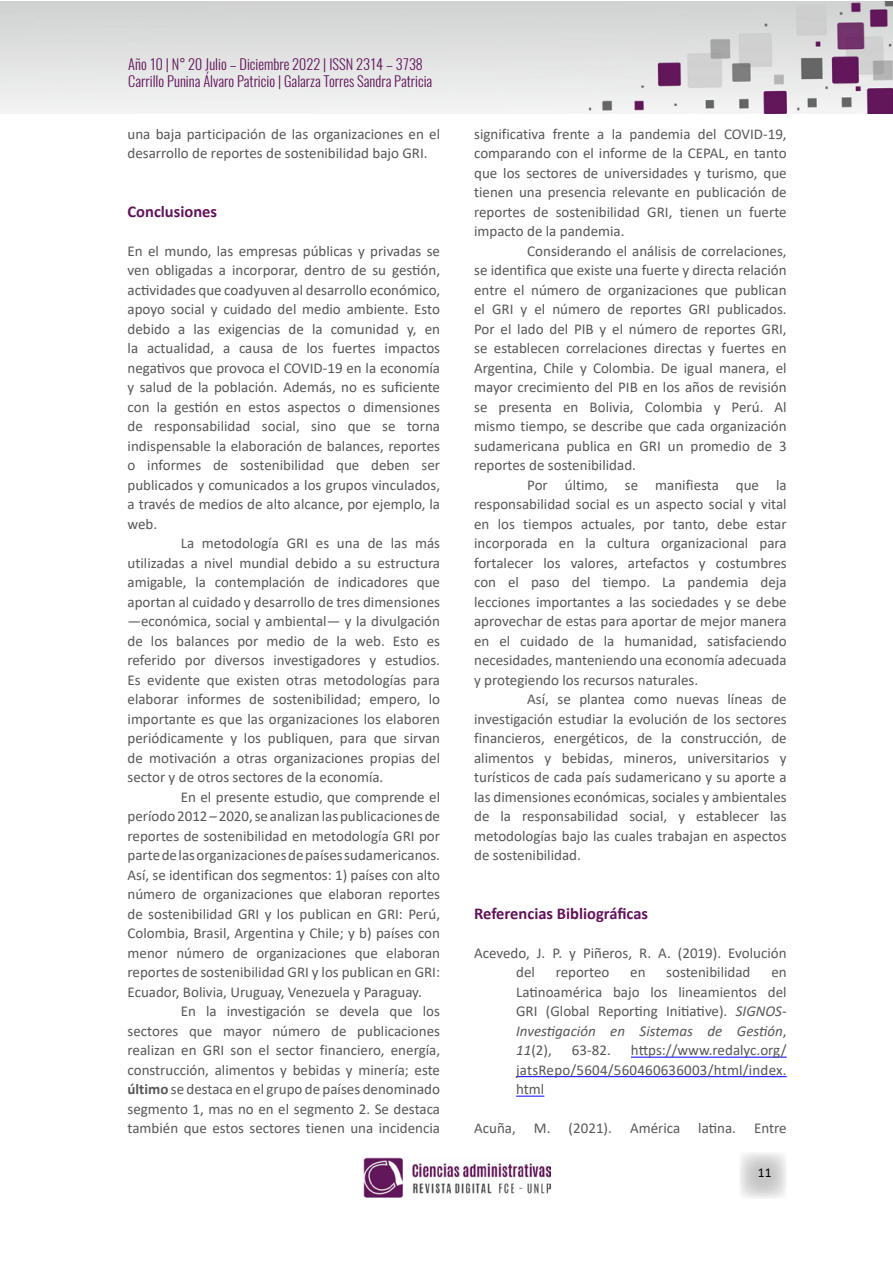
<style>
.page{position:relative;width:893px;height:1263px;background:#fff}
.page>*{position:absolute;margin:0;border:0;box-sizing:border-box;transform-origin:0 0}
.t1{font:700 16.5px "Calibri";color:#61135a}
.t2{font:15px/19.5px "Calibri";color:#575756;text-align:justify}
.t3{font:300 14.4px/17.2px "Oswald";color:#61135a}
.t4{font:13.5px "Calibri";color:#000}
.s1{font-weight:700}
.s2{font-style:italic}
</style>
<div class="page">
<svg style="left:740px;top:1153px;width:46px;height:45px"></svg>
<img style="left:0;top:1px;width:893px;height:112px">
<img style="left:363px;top:1157px;width:188px;height:41px">
<hr style="left:631px;top:1057px;width:156px;height:1px;background:#00f">
<hr style="left:516px;top:1076px;width:271px;height:1px;background:#00f">
<svg style="left:516px;top:1096px;width:28px;height:1px"></svg>
<p class="t3" style="left:128px;top:53px;width:306px">Año 10 | N° 20 Julio – Diciembre 2022 | ISSN 2314 – 3738<br>Carrillo Punina Álvaro Patricio | Galarza Torres Sandra Patricia</p>
<p class="t2" style="left:128px;top:124px;width:314px">una baja participación de las organizaciones en el desarrollo de reportes de sostenibilidad bajo GRI.</p>
<p class="t1" style="left:128px;top:200px;width:91px">Conclusiones</p>
<p class="t2" style="left:128px;top:241px;width:314px">En el mundo, las empresas públicas y privadas se ven obligadas a incorporar, dentro de su gestión, actividades que coadyuven al desarrollo económico, apoyo social y cuidado del medio ambiente. Esto debido a las exigencias de la comunidad y, en la actualidad, a causa de los fuertes impactos negativos que provoca el COVID-19 en la economía y salud de la población. Además, no es suficiente con la gestión en estos aspectos o dimensiones de responsabilidad social, sino que se torna indispensable la elaboración de balances, reportes o informes de sostenibilidad que deben ser publicados y comunicados a los grupos vinculados, a través de medios de alto alcance, por ejemplo, la web.</p>
<p class="t2" style="left:128px;top:533px;width:314px;text-indent:53px">La metodología GRI es una de las más utilizadas a nivel mundial debido a su estructura amigable, la contemplación de indicadores que aportan al cuidado y desarrollo de tres dimensiones —económica, social y ambiental— y la divulgación de los balances por medio de la web. Esto es referido por diversos investigadores y estudios.<br>Es evidente que existen otras metodologías para elaborar informes de sostenibilidad; empero, lo importante es que las organizaciones los elaboren periódicamente y los publiquen, para que sirvan de motivación a otras organizaciones propias del sector y de otros sectores de la economía.</p>
<p class="t2" style="left:128px;top:787px;width:314px;text-indent:53px">En el presente estudio, que comprende el período 2012 – 2020, se analizan las publicaciones de reportes de sostenibilidad en metodología GRI por parte de las organizaciones de países sudamericanos.<br>Así, se identifican dos segmentos: 1) países con alto número de organizaciones que elaboran reportes de sostenibilidad GRI y los publican en GRI: Perú, Colombia, Brasil, Argentina y Chile; y b) países con menor número de organizaciones que elaboran reportes de sostenibilidad GRI y los publican en GRI:<br>Ecuador, Bolivia, Uruguay, Venezuela y Paraguay.</p>
<p class="t2" style="left:128px;top:1001px;width:314px;text-indent:53px">En la investigación se devela que los sectores que mayor número de publicaciones realizan en GRI son el sector financiero, energía, construcción, alimentos y bebidas y minería; este <span class="s1">último</span> se destaca en el grupo de países denominado segmento 1, mas no en el segmento 2. Se destaca también que estos sectores tienen una incidencia</p>
<p class="t2" style="left:474px;top:124px;width:314px">significativa frente a la pandemia del COVID-19, comparando con el informe de la CEPAL, en tanto que los sectores de universidades y turismo, que tienen una presencia relevante en publicación de reportes de sostenibilidad GRI, tienen un fuerte impacto de la pandemia.</p>
<p class="t2" style="left:474px;top:241px;width:314px;text-indent:53px">Considerando el análisis de correlaciones, se identifica que existe una fuerte y directa relación entre el número de organizaciones que publican el GRI y el número de reportes GRI publicados.<br>Por el lado del PIB y el número de reportes GRI, se establecen correlaciones directas y fuertes en Argentina, Chile y Colombia. De igual manera, el mayor crecimiento del PIB en los años de revisión se presenta en Bolivia, Colombia y Perú. Al mismo tiempo, se describe que cada organización sudamericana publica en GRI un promedio de 3 reportes de sostenibilidad.</p>
<p class="t2" style="left:474px;top:475px;width:314px;text-indent:53px">Por último, se manifiesta que la responsabilidad social es un aspecto social y vital en los tiempos actuales, por tanto, debe estar incorporada en la cultura organizacional para fortalecer los valores, artefactos y costumbres con el paso del tiempo. La pandemia deja lecciones importantes a las sociedades y se debe aprovechar de estas para aportar de mejor manera en el cuidado de la humanidad, satisfaciendo necesidades, manteniendo una economía adecuada y protegiendo los recursos naturales.</p>
<p class="t2" style="left:474px;top:689px;width:314px;text-indent:53px">Así, se plantea como nuevas líneas de investigación estudiar la evolución de los sectores financieros, energéticos, de la construcción, de alimentos y bebidas, mineros, universitarios y turísticos de cada país sudamericano y su aporte a las dimensiones económicas, sociales y ambientales de la responsabilidad social, y establecer las metodologías bajo las cuales trabajan en aspectos de sostenibilidad.</p>
<p class="t1" style="left:474px;top:902px;width:175px">Referencias Bibliográficas</p>
<p class="t2" style="left:516px;top:943px;width:272px;text-indent:-42px">Acevedo, J. P. y Piñeros, R. A. (2019). Evolución del</p>
<p class="t2" style="left:556px;top:962px;width:55px">reporteo</p>
<p class="t2" style="left:630px;top:962px;width:17px">en</p>
<p class="t2" style="left:666px;top:962px;width:86px">sostenibilidad</p>
<p class="t2" style="left:516px;top:962px;width:272px;text-indent:255px">en Latinoamérica bajo los lineamientos del GRI (Global Reporting Initiative). <span class="s2">SIGNOS-Investigación en Sistemas de Gestión</span>, <span class="s2">11</span>(2),</p>
<p class="t2" style="left:516px;top:1040px;width:272px;text-indent:115px">https://www.redalyc.org/ jatsRepo/5604/560460636003/html/index. html</p>
<p class="t2" style="left:474px;top:1118px;width:314px">Acuña, M. (2021). América latina. Entre</p>
<p class="t2" style="left:572px;top:1040px;width:40px">63-82.</p>
<p class="t4" style="left:758px;top:1163px;width:15px">11</p>
</div>
